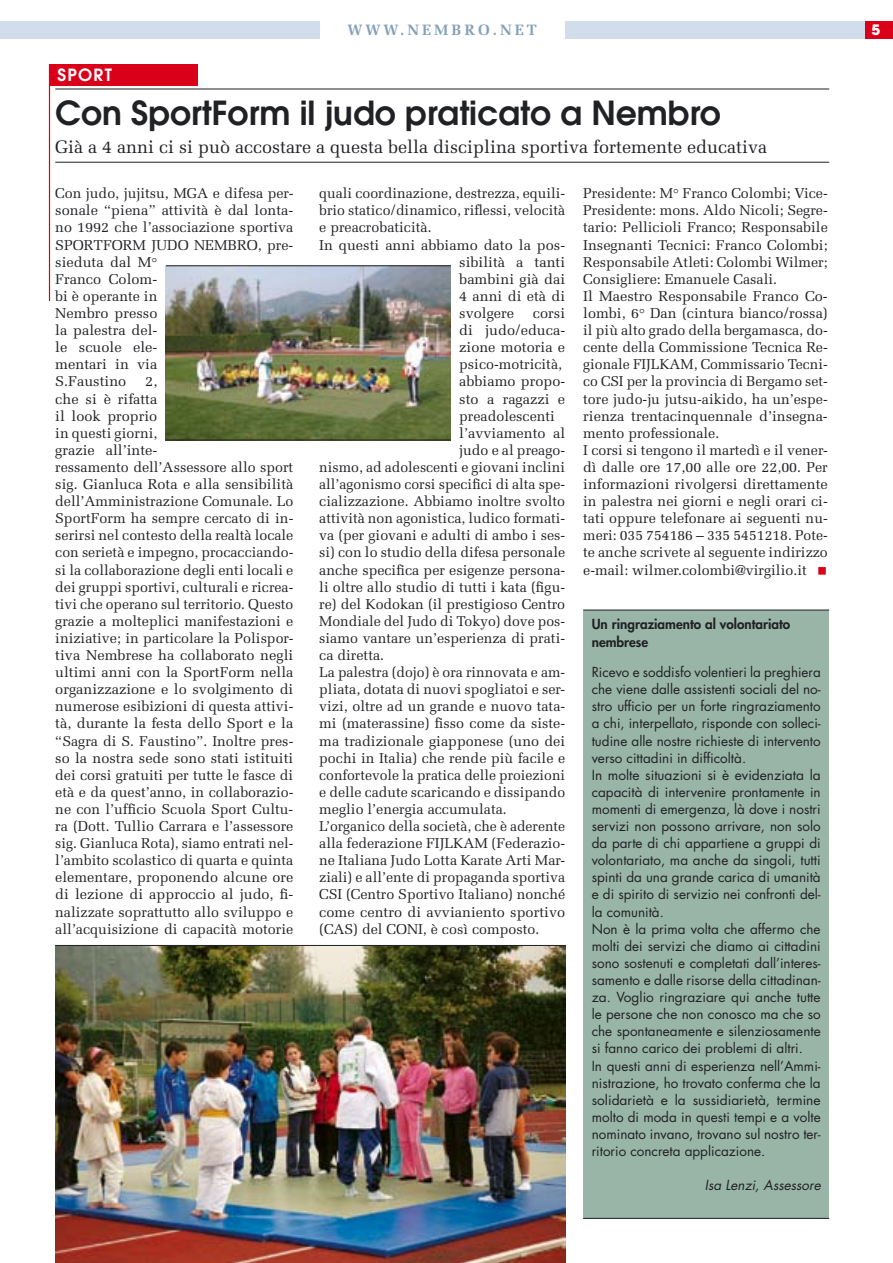
<style>
.page{position:relative;width:893px;height:1263px;background:#fff}
.page>*{position:absolute;margin:0;border:0;box-sizing:border-box;transform-origin:0 0}
.t1{font:600 33px "Avant Garde";color:#202124}
.t2{font:18px "Melior";color:#202124}
.t3{font:600 16.8px "Avant Garde";letter-spacing:.08em;color:#fff}
.t4{font:700 15px "Melior";letter-spacing:.2em;color:#85a1b9}
.t5{font:14.25px/17.1px "Melior";color:#202124}
.t6{font:700 14.25px "Avant Garde";color:#fff}
.t7{font:13.5px/17.1px "Futura";color:#202124}
.t8{font:800 13.5px/17.1px "Futura";color:#202124}
.t9{font:italic 13.5px "Futura";color:#202124}
.s1{color:#db001a}
</style>
<div class="page">
<div style="left:583px;top:610px;width:246px;height:608px;background:#99b5a7"></div>
<img style="left:55px;top:946px;width:510px;height:317px">
<img style="left:166px;top:266px;width:285px;height:174px">
<hr style="left:55px;top:89px;width:774px;height:1px;background:#202124">
<hr style="left:55px;top:162px;width:774px;height:1px;background:#202124">
<div style="left:49px;top:64px;width:149px;height:21px;background:#db001a"></div>
<hr style="left:49px;top:64px;width:1px;height:237px;background:#db001a">
<hr style="left:55px;top:945px;width:510px;height:1px;background:#202124">
<hr style="left:583px;top:1218px;width:246px;height:1px;background:#202124">
<hr style="left:583px;top:610px;width:246px;height:1px;background:#202124">
<hr style="left:166px;top:265px;width:285px;height:1px;background:#202124">
<hr style="left:166px;top:440px;width:285px;height:1px;background:#202124">
<div style="left:0;top:21px;width:319px;height:17px;background:#d1ddeb"></div>
<div style="left:565px;top:21px;width:328px;height:17px;background:#d1ddeb"></div>
<div style="left:865px;top:21px;width:28px;height:17px;background:#db001a"></div>
<p class="t3" style="left:57px;top:63px;width:56px">SPORT</p>
<p class="t4" style="left:348px;top:21px;width:191px">WWW.NEMBRO.NET</p>
<p class="t6" style="left:872px;top:21px;width:10px">5</p>
<h1 class="t1" style="left:55px;top:92px;width:667px">Con SportForm il judo praticato a Nembro</h1>
<p class="t2" style="left:55px;top:136px;width:713px">Già a 4 anni ci si può accostare a questa bella disciplina sportiva fortemente educativa</p>
<p class="t5" style="left:55px;top:185px;width:240px">Con judo, jujitsu, MGA e difesa per&shy;sonale “piena” attività è dal lonta&shy;no 1992 che l’associazione sportiva<br>SPORTFORM JUDO NEMBRO, pre&shy;sieduta dal M°<br>Franco Colom-<br>bi è operante in<br>Nembro presso<br>la palestra del-<br>le scuole ele-<br>mentari in via<br>S.Faustino</p>
<p class="t5" style="left:55px;top:373px;width:240px;text-indent:90px">2,<br>che si è rifatta<br>il look proprio<br>in questi giorni,<br>grazie all’inte-<br>ressamento dell’Assessore allo sport sig. Gianluca Rota e alla sensibilità dell’Amministrazione Comunale. Lo SportForm ha sempre cercato di in&shy;serirsi nel contesto della realtà locale con serietà e impegno, procacciando&shy;si la collaborazione degli enti locali e dei gruppi sportivi, culturali e ricrea&shy;tivi che operano sul territorio. Questo grazie a molteplici manifestazioni e iniziative; in particolare la Polispor&shy;tiva Nembrese ha collaborato negli ultimi anni con la SportForm nella organizzazione e lo svolgimento di numerose esibizioni di questa attivi&shy;tà, durante la festa dello Sport e la “Sagra di S. Faustino”. Inoltre pres&shy;so la nostra sede sono stati istituiti dei corsi gratuiti per tutte le fasce di età e da quest’anno, in collaborazio&shy;ne con l’ufficio Scuola Sport Cultu&shy;ra (Dott. Tullio Carrara e l’assessore sig. Gianluca Rota), siamo entrati nel&shy;l’ambito scolastico di quarta e quinta elementare, proponendo alcune ore di lezione di approccio al judo, fi&shy;nalizzate soprattutto allo sviluppo e all’acquisizione di capacità motorie</p>
<p class="t5" style="left:319px;top:185px;width:247px">quali coordinazione, destrezza, equili-</p>
<p class="t5" style="left:319px;top:202px;width:247px">brio statico/dinamico, riflessi, velocità</p>
<p class="t5" style="left:319px;top:219px;width:114px">e preacrobaticità.</p>
<p class="t5" style="left:319px;top:236px;width:247px">In questi anni abbiamo dato la pos-</p>
<p class="t5" style="left:459px;top:253px;width:107px">sibilità a tanti</p>
<p class="t5" style="left:459px;top:270px;width:107px">bambini già dai</p>
<p class="t5" style="left:459px;top:288px;width:107px">4 anni di età di</p>
<p class="t5" style="left:459px;top:305px;width:56px">svolgere</p>
<p class="t5" style="left:533px;top:305px;width:34px">corsi</p>
<p class="t5" style="left:459px;top:322px;width:107px">di judo/educa-</p>
<p class="t5" style="left:459px;top:339px;width:107px">zione motoria e</p>
<p class="t5" style="left:459px;top:356px;width:104px">psico-motricità,</p>
<p class="t5" style="left:459px;top:373px;width:107px">abbiamo propo-</p>
<p class="t5" style="left:459px;top:390px;width:107px">sto a ragazzi e</p>
<p class="t5" style="left:459px;top:407px;width:97px">preadolescenti</p>
<p class="t5" style="left:459px;top:424px;width:107px">l’avviamento al</p>
<p class="t5" style="left:459px;top:441px;width:107px">judo e al preago-</p>
<p class="t5" style="left:319px;top:459px;width:247px">nismo, ad adolescenti e giovani inclini</p>
<p class="t5" style="left:319px;top:476px;width:247px">all’agonismo corsi specifici di alta spe-</p>
<p class="t5" style="left:319px;top:493px;width:247px">cializzazione. Abbiamo inoltre svolto</p>
<p class="t5" style="left:319px;top:510px;width:247px">attività non agonistica, ludico formati-</p>
<p class="t5" style="left:319px;top:527px;width:247px">va (per giovani e adulti di ambo i ses-</p>
<p class="t5" style="left:319px;top:544px;width:247px">si) con lo studio della difesa personale</p>
<p class="t5" style="left:319px;top:561px;width:247px">anche specifica per esigenze persona-</p>
<p class="t5" style="left:319px;top:578px;width:247px">li oltre allo studio di tutti i kata (figu-</p>
<p class="t5" style="left:319px;top:595px;width:247px">re) del Kodokan (il prestigioso Centro</p>
<p class="t5" style="left:319px;top:612px;width:247px">Mondiale del Judo di Tokyo) dove pos-</p>
<p class="t5" style="left:319px;top:630px;width:247px">siamo vantare un’esperienza di prati-</p>
<p class="t5" style="left:319px;top:647px;width:66px">ca diretta.</p>
<p class="t5" style="left:319px;top:664px;width:247px">La palestra (dojo) è ora rinnovata e am-</p>
<p class="t5" style="left:319px;top:681px;width:247px">pliata, dotata di nuovi spogliatoi e ser-</p>
<p class="t5" style="left:319px;top:698px;width:247px">vizi, oltre ad un grande e nuovo tata-</p>
<p class="t5" style="left:319px;top:715px;width:247px">mi (materassine) fisso come da siste-</p>
<p class="t5" style="left:319px;top:732px;width:247px">ma tradizionale giapponese (uno dei</p>
<p class="t5" style="left:319px;top:749px;width:247px">pochi in Italia) che rende più facile e</p>
<p class="t5" style="left:319px;top:766px;width:247px">confortevole la pratica delle proiezioni</p>
<p class="t5" style="left:319px;top:783px;width:247px">e delle cadute scaricando e dissipando</p>
<p class="t5" style="left:319px;top:801px;width:189px">meglio l’energia accumulata.</p>
<p class="t5" style="left:319px;top:818px;width:247px">L’organico della società, che è aderente</p>
<p class="t5" style="left:319px;top:835px;width:247px">alla federazione FIJLKAM (Federazio-</p>
<p class="t5" style="left:319px;top:852px;width:247px">ne Italiana Judo Lotta Karate Arti Mar-</p>
<p class="t5" style="left:319px;top:869px;width:247px">ziali) e all’ente di propaganda sportiva</p>
<p class="t5" style="left:319px;top:886px;width:247px">CSI (Centro Sportivo Italiano) nonché</p>
<p class="t5" style="left:319px;top:903px;width:247px">come centro di avvianiento sportivo</p>
<p class="t5" style="left:319px;top:920px;width:222px">(CAS) del CONI, è così composto.</p>
<p class="t5" style="left:583px;top:185px;width:246px">Presidente: M° Franco Colombi; Vice-Presidente: mons. Aldo Nicoli; Segre&shy;tario: Pellicioli Franco; Responsabile Insegnanti Tecnici: Franco Colombi; Responsabile Atleti: Colombi Wilmer; Consigliere: Emanuele Casali.<br>Il Maestro Responsabile Franco Co&shy;lombi, 6° Dan (cintura bianco/rossa) il più alto grado della bergamasca, do&shy;cente della Commissione Tecnica Re&shy;gionale FIJLKAM, Commissario Tecni&shy;co CSI per la provincia di Bergamo set&shy;tore judo-ju jutsu-aikido, ha un’espe&shy;rienza trentacinquennale d’insegna&shy;mento professionale.<br>I corsi si tengono il martedì e il vener&shy;dì dalle ore 17,00 alle ore 22,00. Per informazioni rivolgersi direttamente in palestra nei giorni e negli orari ci&shy;tati oppure telefonare ai seguenti nu&shy;meri: 035 754186 – 335 5451218. Pote&shy;te anche scrivete al seguente indirizzo e-mail: wilmer.colombi@virgilio.it <span class="s1">○</span></p>
<p class="t8" style="left:592px;top:616px;width:200px">Un ringraziamento al volontariato nembrese</p>
<p class="t7" style="left:592px;top:664px;width:230px">Ricevo e soddisfo volentieri la preghiera che viene dalle assistenti sociali del no&shy;stro ufficio per un forte ringraziamento a chi, interpellato, risponde con solleci&shy;tudine alle nostre richieste di intervento verso cittadini in difficoltà.<br>In molte situazioni si è evidenziata la capacità di intervenire prontamente in momenti di emergenza, là dove i nostri servizi non possono arrivare, non solo da parte di chi appartiene a gruppi di volontariato, ma anche da singoli, tutti spinti da una grande carica di umanità e di spirito di servizio nei confronti del&shy;la comunità.<br>Non è la prima volta che affermo che molti dei servizi che diamo ai cittadini sono sostenuti e completati dall’interes&shy;samento e dalle risorse della cittadinan&shy;za. Voglio ringraziare qui anche tutte le persone che non conosco ma che so che spontaneamente e silenziosamente si fanno carico dei problemi di altri.<br>In questi anni di esperienza nell’Ammi&shy;nistrazione, ho trovato conferma che la solidarietà e la sussidiarietà, termine molto di moda in questi tempi e a volte nominato invano, trovano sul nostro ter&shy;ritorio concreta applicazione.</p>
<p class="t9" style="left:705px;top:1176px;width:117px">Isa Lenzi, Assessore</p>
</div>
